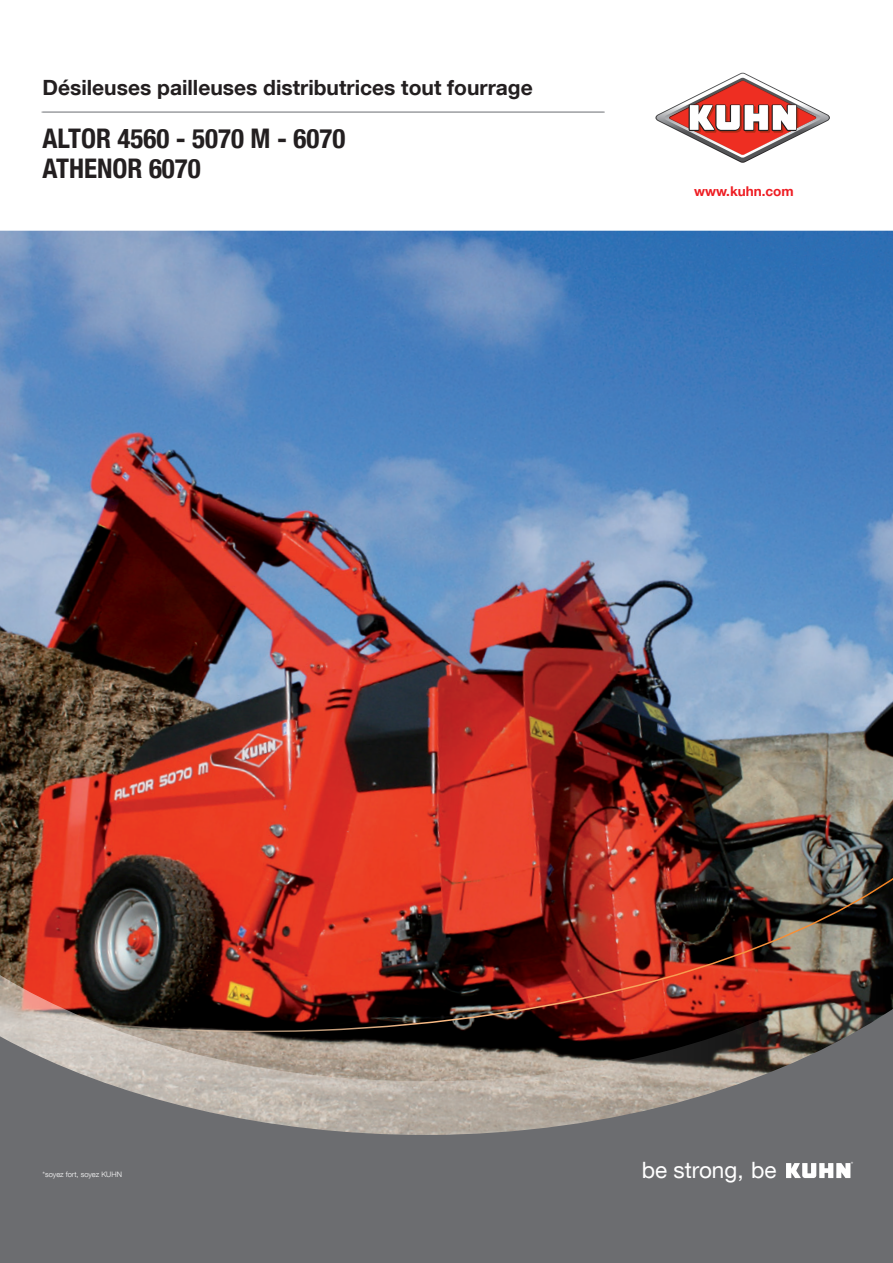
<style>
.page{position:relative;width:893px;height:1263px;background:#fff}
.page>*{position:absolute;margin:0;border:0;box-sizing:border-box;transform-origin:0 0}
.t1{font:700 condensed 27px/30px "Helvetica Neue LT Com";color:#231f20}
.t2{font:22.5px "Helvetica Neue LT Com";color:#fff}
.t3{font:700 21px "Helvetica Neue LT Com";color:#231f20}
.t4{font:700 13.5px "Helvetica Neue LT Com";color:#ee1d23}
.t5{font:300 7.5px "Helvetica Neue LT Com";color:#fff}
</style>
<div class="page">
<img style="left:0;top:231px;width:893px;height:639px">
<img style="left:0;top:870px;width:893px;height:130px">
<svg style="left:0;top:1000px;width:893px;height:263px;fill:#6c6d70"></svg>
<svg style="left:786px;top:1163px;width:64px;height:15px"></svg>
<hr style="left:43px;top:112px;width:562px;height:1px;background:#939598">
<svg style="left:655px;top:73px;width:175px;height:90px"></svg>
<hr style="left:41px;top:112px;width:563px;height:1px;background:#939598">
<p class="t3" style="left:43px;top:75px;width:492px">Désileuses pailleuses distributrices tout fourrage</p>
<p class="t1" style="left:43px;top:123px;width:304px">ALTOR 4560 - 5070 M - 6070<br>ATHENOR 6070</p>
<p class="t4" style="left:694px;top:183px;width:101px">www.kuhn.com</p>
<p class="t5" style="left:43px;top:1170px;width:81px">*soyez fort, soyez KUHN</p>
<p class="t2" style="left:642px;top:1156px;width:136px">be strong, be</p>
<p class="t5" style="left:851px;top:1160px;width:4px">*</p>
</div>
